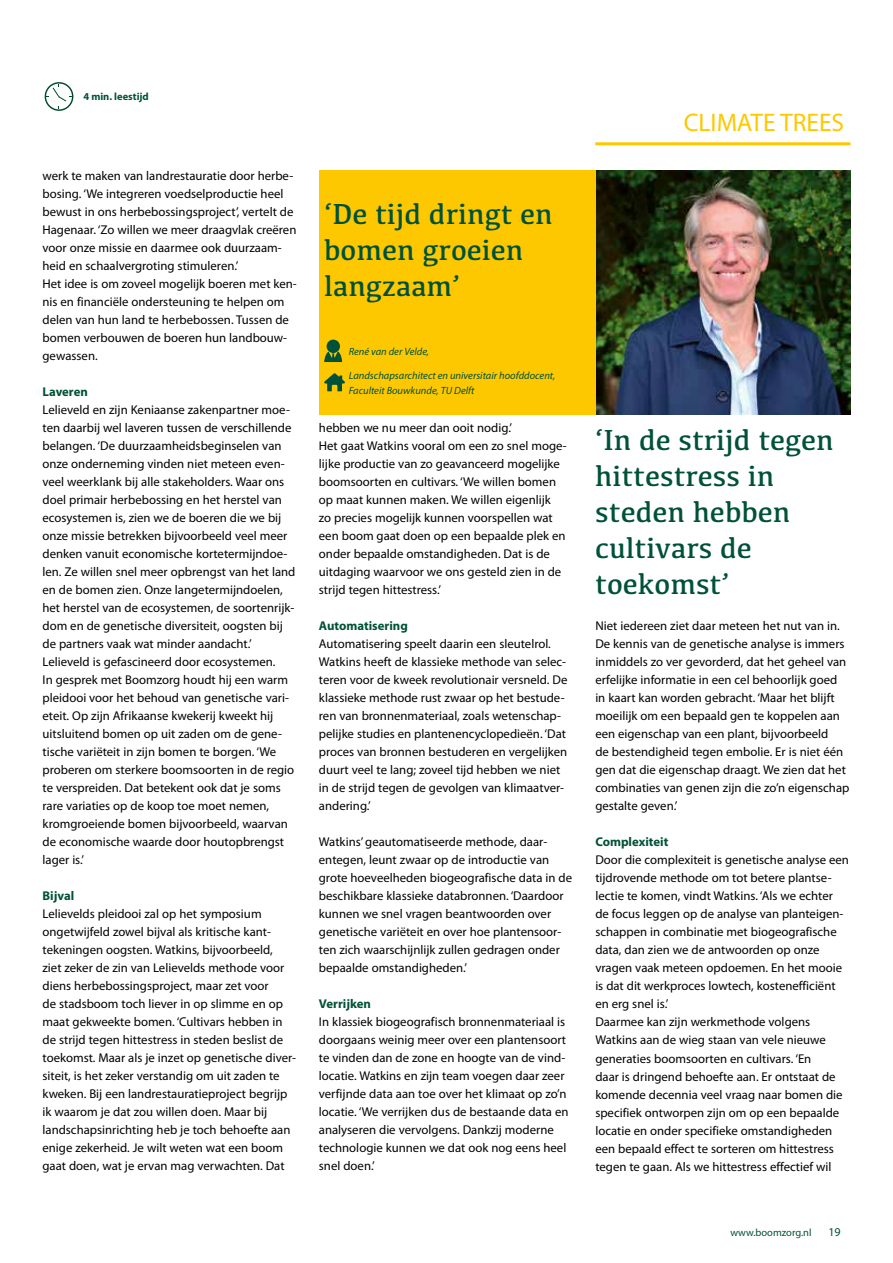
<style>
.page{position:relative;width:893px;height:1263px;background:#fff}
.page>*{position:absolute;margin:0;border:0;box-sizing:border-box;transform-origin:0 0}
.t1{font:30px/36px "Kefa";color:#005139}
.t2{font:25.5px "Myriad Pro";color:#fec800}
.t3{font:12.75px/18px "Myriad Pro";color:#000}
.t4{font:700 12.75px "Myriad Pro";color:#005139}
.t5{font:12px "Myriad Pro";color:#005139}
.t6{font:italic 10.5px/15px "Myriad Pro";color:#005139}
.t7{font:10.5px "Myriad Pro";color:#005139}
.t8{font:700 10.5px "Myriad Pro";color:#005139}
</style>
<div class="page">
<hr style="left:595px;top:142px;width:255px;height:3px;background:#fec800">
<img style="left:595px;top:170px;width:255px;height:244px">
<svg style="left:45px;top:82px;width:28px;height:29px"></svg>
<div style="left:319px;top:170px;width:276px;height:244px;background:#fec800"></div>
<svg style="left:324px;top:352px;width:18px;height:10px"></svg>
<div style="left:327px;top:340px;width:13px;height:13px;background:#005139;border-radius:50%"></div>
<svg style="left:324px;top:373px;width:21px;height:18px"></svg>
<p class="t8" style="left:83px;top:90px;width:67px">4 min. leestijd</p>
<p class="t3" style="left:43px;top:167px;width:256px">werk te maken van landrestauratie door herbe&shy;bosing. ‘We integreren voedselproductie heel bewust in ons herbebossingsproject’, vertelt de Hagenaar. ‘Zo willen we meer draagvlak creëren voor onze missie en daarmee ook duurzaam&shy;heid en schaalvergroting stimuleren.’<br>Het idee is om zoveel mogelijk boeren met ken&shy;nis en financiële ondersteuning te helpen om delen van hun land te herbebossen. Tussen de bomen verbouwen de boeren hun landbouw&shy;gewassen.</p>
<p class="t4" style="left:43px;top:383px;width:47px">Laveren</p>
<p class="t3" style="left:43px;top:401px;width:254px">Lelieveld en zijn Keniaanse zakenpartner moe&shy;ten daarbij wel laveren tussen de verschillende belangen. ‘De duurzaamheidsbeginselen van onze onderneming vinden niet meteen even&shy;veel weerklank bij alle stakeholders. Waar ons doel primair herbebossing en het herstel van ecosystemen is, zien we de boeren die we bij onze missie betrekken bijvoorbeeld veel meer denken vanuit economische kortetermijndoe&shy;len. Ze willen snel meer opbrengst van het land en de bomen zien. Onze langetermijndoelen, het herstel van de ecosystemen, de soortenrijk&shy;dom en de genetische diversiteit, oogsten bij de partners vaak wat minder aandacht.’ Lelieveld is gefascineerd door ecosystemen.<br>In gesprek met Boomzorg houdt hij een warm pleidooi voor het behoud van genetische vari&shy;ëteit. Op zijn Afrikaanse kwekerij kweekt hij uitsluitend bomen op uit zaden om de gene&shy;tische variëteit in zijn bomen te borgen. ‘We proberen om sterkere boomsoorten in de regio te verspreiden. Dat betekent ook dat je soms rare variaties op de koop toe moet nemen, kromgroeiende bomen bijvoorbeeld, waarvan de economische waarde door houtopbrengst lager is.’</p>
<p class="t4" style="left:43px;top:888px;width:33px">Bijval</p>
<p class="t3" style="left:43px;top:905px;width:255px">Lelievelds pleidooi zal op het symposium ongetwijfeld zowel bijval als kritische kant&shy;tekeningen oogsten. Watkins, bijvoorbeeld,<br>ziet zeker de zin van Lelievelds methode voor diens herbebossingsproject, maar zet voor<br>de stadsboom toch liever in op slimme en op maat gekweekte bomen. ‘Cultivars hebben in de strijd tegen hittestress in steden beslist de toekomst. Maar als je inzet op genetische diver&shy;siteit, is het zeker verstandig om uit zaden te kweken. Bij een landrestauratieproject begrijp ik waarom je dat zou willen doen. Maar bij landschapsinrichting heb je toch behoefte aan enige zekerheid. Je wilt weten wat een boom gaat doen, wat je ervan mag verwachten. Dat</p>
<h1 class="t1" style="left:324px;top:195px;width:230px">‘De tijd dringt en bomen groeien langzaam’</h1>
<p class="t6" style="left:349px;top:344px;width:82px">René van der Velde,</p>
<p class="t6" style="left:349px;top:368px;width:208px">Landschapsarchitect en universitair hoofddocent,<br>Faculteit Bouwkunde, TU Delft</p>
<p class="t3" style="left:319px;top:419px;width:249px">hebben we nu meer dan ooit nodig.’<br>Het gaat Watkins vooral om een zo snel moge&shy;lijke productie van zo geavanceerd mogelijke boomsoorten en cultivars. ‘We willen bomen op maat kunnen maken. We willen eigenlijk<br>zo precies mogelijk kunnen voorspellen wat een boom gaat doen op een bepaalde plek en onder bepaalde omstandigheden. Dat is de uitdaging waarvoor we ons gesteld zien in de strijd tegen hittestress.’</p>
<p class="t4" style="left:319px;top:618px;width:90px">Automatisering</p>
<p class="t3" style="left:319px;top:635px;width:250px">Automatisering speelt daarin een sleutelrol.<br>Watkins heeft de klassieke methode van selec&shy;teren voor de kweek revolutionair versneld. De klassieke methode rust zwaar op het bestude&shy;ren van bronnenmateriaal, zoals wetenschap&shy;pelijke studies en plantenencyclopedieën. ‘Dat proces van bronnen bestuderen en vergelijken duurt veel te lang; zoveel tijd hebben we niet in de strijd tegen de gevolgen van klimaatver&shy;andering.’</p>
<p class="t3" style="left:319px;top:833px;width:255px">Watkins’ geautomatiseerde methode, daar&shy;entegen, leunt zwaar op de introductie van grote hoeveelheden biogeografische data in de beschikbare klassieke databronnen. ‘Daardoor kunnen we snel vragen beantwoorden over genetische variëteit en over hoe plantensoor&shy;ten zich waarschijnlijk zullen gedragen onder bepaalde omstandigheden.’</p>
<p class="t4" style="left:319px;top:996px;width:54px">Verrijken</p>
<p class="t3" style="left:319px;top:1013px;width:251px">In klassiek biogeografisch bronnenmateriaal is doorgaans weinig meer over een plantensoort te vinden dan de zone en hoogte van de vind&shy;locatie. Watkins en zijn team voegen daar zeer verfijnde data aan toe over het klimaat op zo’n locatie. ‘We verrijken dus de bestaande data en analyseren die vervolgens. Dankzij moderne technologie kunnen we dat ook nog eens heel snel doen.’</p>
<h2 class="t2" style="left:684px;top:107px;width:162px">CLIMATE TREES</h2>
<h1 class="t1" style="left:595px;top:421px;width:240px">‘In de strijd tegen hittestress in steden hebben cultivars de toekomst’</h1>
<p class="t3" style="left:595px;top:617px;width:256px">Niet iedereen ziet daar meteen het nut van in.<br>De kennis van de genetische analyse is immers inmiddels zo ver gevorderd, dat het geheel van erfelijke informatie in een cel behoorlijk goed in kaart kan worden gebracht. ‘Maar het blijft moeilijk om een bepaald gen te koppelen aan een eigenschap van een plant, bijvoorbeeld<br>de bestendigheid tegen embolie. Er is niet één gen dat die eigenschap draagt. We zien dat het combinaties van genen zijn die zo’n eigenschap gestalte geven.’</p>
<p class="t4" style="left:595px;top:834px;width:75px">Complexiteit</p>
<p class="t3" style="left:595px;top:851px;width:255px">Door die complexiteit is genetische analyse een tijdrovende methode om tot betere plantse&shy;lectie te komen, vindt Watkins. ‘Als we echter de focus leggen op de analyse van planteigen&shy;schappen in combinatie met biogeografische data, dan zien we de antwoorden op onze vragen vaak meteen opdoemen. En het mooie is dat dit werkproces lowtech, kostenefficiënt en erg snel is.’<br>Daarmee kan zijn werkmethode volgens Watkins aan de wieg staan van vele nieuwe generaties boomsoorten en cultivars. ‘En<br>daar is dringend behoefte aan. Er ontstaat de komende decennia veel vraag naar bomen die specifiek ontworpen zijn om op een bepaalde locatie en onder specifieke omstandigheden een bepaald effect te sorteren om hittestress tegen te gaan. Als we hittestress effectief wil</p>
<p class="t7" style="left:730px;top:1226px;width:83px">www.boomzorg.nl</p>
<p class="t5" style="left:828px;top:1224px;width:14px">19</p>
</div>
